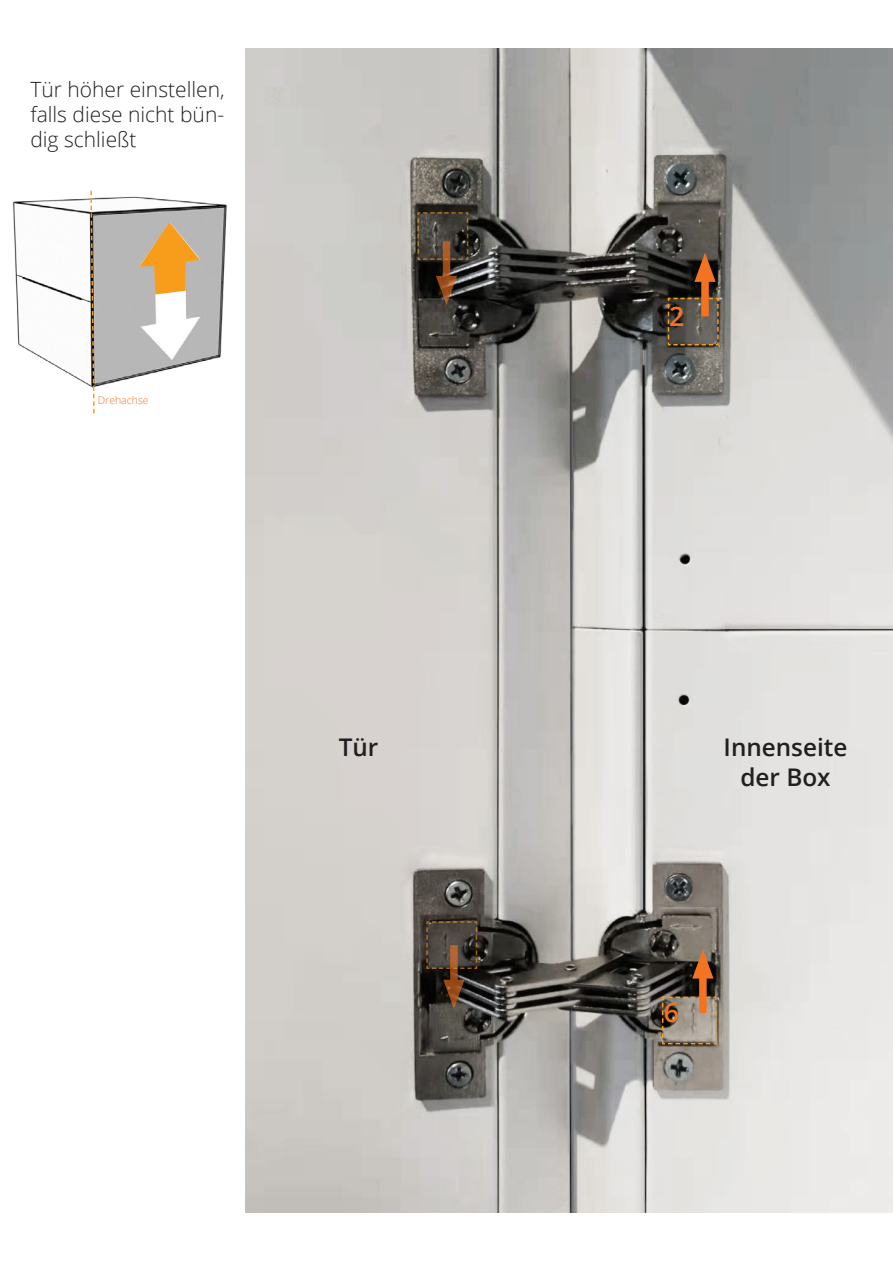
<style>
.page{position:relative;width:893px;height:1263px;background:#fff}
.page>*{position:absolute;margin:0;border:0;box-sizing:border-box;transform-origin:0 0}
.t1{font:600 27px "Open Sans";color:#f47321}
.t2{font:600 24.3px/29.1px "Open Sans";color:#231f20;text-align:center}
.t3{font:300 21px/25.2px "Open Sans";color:#231f20;text-align:justify}
.t4{font:300 10.5px "Open Sans";color:#f47321}
</style>
<div class="page">
<img style="left:246px;top:49px;width:647px;height:1163px">
<img style="left:13px;top:148px;width:242px;height:255px">
<svg style="left:139px;top:222px;width:61px;height:72px"></svg>
<svg style="left:667px;top:297px;width:52px;height:49px"></svg>
<svg style="left:417px;top:211px;width:52px;height:50px"></svg>
<svg style="left:661px;top:996px;width:56px;height:49px"></svg>
<div style="left:701px;top:270px;width:8px;height:46px;background:#f47321"></div>
<svg style="left:694px;top:253px;width:22px;height:29px"></svg>
<div style="left:699px;top:966px;width:8px;height:47px;background:#f47321"></div>
<svg style="left:692px;top:949px;width:21px;height:29px"></svg>
<svg style="left:443px;top:241px;width:7px;height:35px"></svg>
<svg style="left:436px;top:276px;width:21px;height:29px"></svg>
<svg style="left:450px;top:970px;width:8px;height:10px"></svg>
<svg style="left:443px;top:980px;width:22px;height:29px"></svg>
<svg style="left:426px;top:920px;width:52px;height:50px"></svg>
<svg style="left:90px;top:189px;width:5px;height:225px"></svg>
<p class="t3" style="left:30px;top:76px;width:196px">Tür höher einstellen, falls diese nicht bün&shy;dig schließt</p>
<p class="t4" style="left:98px;top:392px;width:52px">Drehachse</p>
<p class="t2" style="left:339px;top:732px;width:41px">Tür</p>
<p class="t1" style="left:669px;top:297px;width:17px">2</p>
<p class="t2" style="left:724px;top:732px;width:125px">Innenseite der Box</p>
<p class="t1" style="left:664px;top:994px;width:17px">6</p>
</div>
